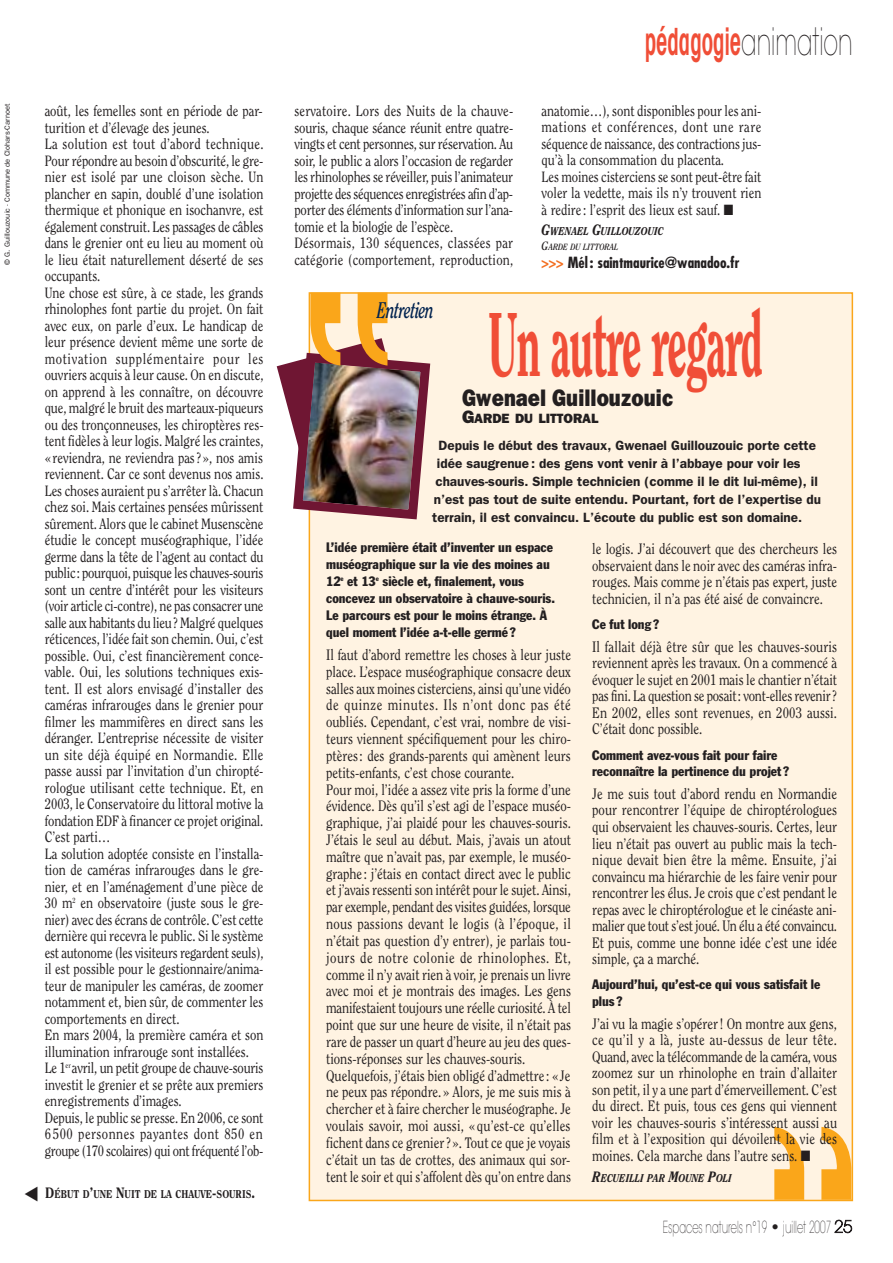
<style>
.page{position:relative;width:893px;height:1263px;background:#fff}
.page>*{position:absolute;margin:0;border:0;box-sizing:border-box;transform-origin:0 0}
.t1{font:800 90px "Clearface";letter-spacing:-.03em;color:#f04e37;scale:.49 1}
.t2{font:600 condensed 37.5px "Avant Garde";color:#f04e37;scale:.61 1}
.t3{font:800 24px "Franklin Gothic";color:#231f20;scale:.85 1}
.t4{font:italic 700 22.5px "Clearface";letter-spacing:-.025em;color:#00224f;scale:.67 1}
.t5{font:200 16.5px "Avant Garde";color:#231f20;scale:.61 1}
.t6{font:15px/16.8px "Clearface";color:#231f20;text-align:justify;scale:.85 1}
.t7{font:700 condensed 15px "Futura";color:#231f20}
.t8{font:14.85px/16.5px "Clearface";color:#231f20;scale:.85 1}
.t9{font:condensed 13.5px/16.8px "Franklin Gothic";color:#231f20}
.t10{font:600 13.5px/18px "Franklin Gothic";color:#231f20}
.t11{font:italic 800 11.25px "Clearface";color:#231f20;scale:.85 1}
.t12{font:800 11.25px "Clearface";color:#231f20;scale:.85 1}
.t13{font:italic 700 9px "Clearface";color:#231f20;scale:.85 1}
.t14{font:7.5px "Franklin Gothic";color:#231f20}
.s1{font-weight:200;font-stretch:normal;color:#231f20}
.s2{font-size:15px}
.s3{font-size:12px}
.s4{color:#f36f21}
.s5{font-weight:800;font-size:18px}
.s6{font-weight:800}
</style>
<div class="page">
<div style="left:310px;top:294px;width:541px;height:906px;background:#fff3e2"></div>
<img style="left:277px;top:293px;width:158px;height:231px">
<svg style="left:774px;top:1199px;width:77px;height:1px"></svg>
<p class="t14" style="left:5px;top:265px;width:162px;rotate:-90deg">© G. Guillouzouic - Commune de Clohars-Carnoet</p>
<h2 class="t2" style="left:644px;top:28px;width:343px">pédagogie<span class="s1">animation</span></h2>
<p class="t8" style="left:45px;top:104px;width:259px">août, les femelles sont en période de par&shy;turition et d’élevage des jeunes.<br>La solution est tout d’abord technique.<br>Pour répondre au besoin d’obscurité, le gre&shy;nier est isolé par une cloison sèche. Un plancher en sapin, doublé d’une isolation thermique et phonique en isochanvre, est également construit. Les passages de câbles dans le grenier ont eu lieu au moment où le lieu était naturellement déserté de ses occupants.<br>Une chose est sûre, à ce stade, les grands rhinolophes font partie du projet. On fait avec eux, on parle d’eux. Le handicap de leur présence devient même une sorte de motivation supplémentaire pour les ouvriers acquis à leur cause. On en discute, on apprend à les connaître, on découvre que, malgré le bruit des marteaux-piqueurs ou des tronçonneuses, les chiroptères res&shy;tent fidèles à leur logis. Malgré les craintes, « reviendra, ne reviendra pas ? », nos amis reviennent. Car ce sont devenus nos amis.<br>Les choses auraient pu s’arrêter là. Chacun chez soi. Mais certaines pensées mûrissent sûrement. Alors que le cabinet Musenscène étudie le concept muséographique, l’idée germe dans la tête de l’agent au contact du public: pourquoi, puisque les chauves-souris sont un centre d’intérêt pour les visiteurs (voir article ci-contre), ne pas consacrer une salle aux habitants du lieu? Malgré quelques réticences, l’idée fait son chemin. Oui, c’est possible. Oui, c’est financièrement conce&shy;vable. Oui, les solutions techniques exis&shy;tent. Il est alors envisagé d’installer des caméras infrarouges dans le grenier pour filmer les mammifères en direct sans les déranger. L’entreprise nécessite de visiter un site déjà équipé en Normandie. Elle passe aussi par l’invitation d’un chiropté&shy;rologue utilisant cette technique. Et, en 2003, le Conservatoire du littoral motive la fondation EDF à financer ce projet original.<br>C’est parti…<br>La solution adoptée consiste en l’installa&shy;tion de caméras infrarouges dans le gre&shy;nier, et en l’aménagement d’une pièce de 30 m<sup>2</sup> en observatoire (juste sous le gre&shy;nier) avec des écrans de contrôle. C’est cette dernière qui recevra le public. Si le système est autonome (les visiteurs regardent seuls), il est possible pour le gestionnaire/anima&shy;teur de manipuler les caméras, de zoomer notamment et, bien sûr, de commenter les comportements en direct.<br>En mars 2004, la première caméra et son illumination infrarouge sont installées.<br>Le 1<sup>er</sup> avril, un petit groupe de chauve-souris investit le grenier et se prête aux premiers enregistrements d’images.<br>Depuis, le public se presse. En 2006, ce sont 6500 personnes payantes dont 850 en groupe (170 scolaires) qui ont fréquenté l’ob-</p>
<p class="t8" style="left:294px;top:104px;width:259px">servatoire. Lors des Nuits de la chauve&shy;souris, chaque séance réunit entre quatre&shy;vingts et cent personnes, sur réservation. Au soir, le public a alors l’occasion de regarder les rhinolophes se réveiller, puis l’animateur projette des séquences enregistrées afin d’ap&shy;porter des éléments d’information sur l’ana&shy;tomie et la biologie de l’espèce.<br>Désormais, 130 séquences, classées par catégorie (comportement, reproduction,</p>
<p class="t8" style="left:541px;top:103px;width:260px">anatomie…), sont disponibles pour les ani&shy;mations et conférences, dont une rare séquence de naissance, des contractions jus&shy;qu’à la consommation du placenta.<br>Les moines cisterciens se sont peut-être fait voler la vedette, mais ils n’y trouvent rien à redire : l’esprit des lieux est sauf. ■</p>
<p class="t11" style="left:541px;top:227px;width:145px"><span class="s2">G</span>WENAEL <span class="s2">G</span>UILLOUZOUIC</p>
<p class="t13" style="left:541px;top:243px;width:92px"><span class="s3">G</span>ARDE DU LITTORAL</p>
<p class="t7" style="left:541px;top:256px;width:199px"><span class="s4">&gt;&gt;&gt;</span> Mél : saintmaurice@wanadoo.fr</p>
<h3 class="t4" style="left:377px;top:301px;width:86px">Entretien</h3>
<h1 class="t1" style="left:488px;top:307px;width:562px">Un autre regard</h1>
<h3 class="t3" style="left:462px;top:389px;width:250px">Gwenael Guillouzouic</h3>
<p class="t10" style="left:438px;top:406px;width:379px;line-height:26.7px;text-indent:24px"><span class="s5">G</span><span class="s6">ARDE DU LITTORAL<br></span>Depuis le début des travaux, Gwenael Guillouzouic porte cette</p>
<p class="t10" style="left:432px;top:455px;width:390px;text-indent:5px">idée saugrenue: des gens vont venir à l’abbaye pour voir les chauves-souris. Simple technicien (comme il le dit lui-même), il n’est pas tout de suite entendu. Pourtant, fort de l’expertise du terrain, il est convaincu. L’écoute du public est son domaine.</p>
<p class="t9" style="left:326px;top:540px;width:230px">L’idée première était d’inventer un espace muséographique sur la vie des moines au 12<sup>e</sup> et 13<sup>e</sup> siècle et, finalement, vous concevez un observatoire à chauve-souris.<br>Le parcours est pour le moins étrange. À quel moment l’idée a-t-elle germé?</p>
<p class="t6" style="left:326px;top:647px;width:289px;text-align:left">Il faut d’abord remettre les choses à leur juste place. L’espace muséographique consacre deux salles aux moines cisterciens, ainsi qu’une vidéo de quinze minutes. Ils n’ont donc pas été oubliés. Cependant, c’est vrai, nombre de visi&shy;teurs viennent spécifiquement pour les chiro&shy;ptères : des grands-parents qui amènent leurs petits-enfants, c’est chose courante.<br>Pour moi, l’idée a assez vite pris la forme d’une évidence. Dès qu’il s’est agi de l’espace muséo&shy;graphique, j’ai plaidé pour les chauves-souris.<br>J’étais le seul au début. Mais, j’avais un atout maître que n’avait pas, par exemple, le muséo&shy;graphe : j’étais en contact direct avec le public et j’avais ressenti son intérêt pour le sujet. Ainsi, par exemple, pendant des visites guidées, lorsque nous passions devant le logis (à l’époque, il n’était pas question d’y entrer), je parlais tou&shy;jours de notre colonie de rhinolophes. Et, comme il n’y avait rien à voir, je prenais un livre avec moi et je montrais des images. Les gens manifestaient toujours une réelle curiosité. À tel point que sur une heure de visite, il n’était pas rare de passer un quart d’heure au jeu des ques&shy;tions-réponses sur les chauves-souris.<br>Quelquefois, j’étais bien obligé d’admettre : « Je ne peux pas répondre. » Alors, je me suis mis à chercher et à faire chercher le muséographe. Je voulais savoir, moi aussi, « qu’est-ce qu’elles fichent dans ce grenier ? ». Tout ce que je voyais c’était un tas de crottes, des animaux qui sor&shy;tent le soir et qui s’affolent dès qu’on entre dans</p>
<p class="t6" style="left:592px;top:542px;width:289px">le logis. J’ai découvert que des chercheurs les observaient dans le noir avec des caméras infra&shy;rouges. Mais comme je n’étais pas expert, juste technicien, il n’a pas été aisé de convaincre.</p>
<p class="t9" style="left:592px;top:617px;width:68px">Ce fut long ?</p>
<p class="t6" style="left:592px;top:639px;width:289px">Il fallait déjà être sûr que les chauves-souris reviennent après les travaux. On a commencé à évoquer le sujet en 2001 mais le chantier n’était pas fini. La question se posait: vont-elles revenir?<br>En 2002, elles sont revenues, en 2003 aussi.<br>C’était donc possible.</p>
<p class="t9" style="left:592px;top:747px;width:198px">Comment avez-vous fait pour faire reconnaître la pertinence du projet ?</p>
<p class="t6" style="left:592px;top:786px;width:289px">Je me suis tout d’abord rendu en Normandie pour rencontrer l’équipe de chiroptérologues qui observaient les chauves-souris. Certes, leur lieu n’était pas ouvert au public mais la tech&shy;nique devait bien être la même. Ensuite, j’ai convaincu ma hiérarchie de les faire venir pour rencontrer les élus. Je crois que c’est pendant le repas avec le chiroptérologue et le cinéaste ani&shy;malier que tout s’est joué. Un élu a été convaincu.<br>Et puis, comme une bonne idée c’est une idée simple, ça a marché.</p>
<p class="t9" style="left:592px;top:977px;width:230px">Aujourd’hui, qu’est-ce qui vous satisfait le plus?</p>
<p class="t6" style="left:592px;top:1016px;width:289px">J’ai vu la magie s’opérer ! On montre aux gens, ce qu’il y a là, juste au-dessus de leur tête.<br>Quand, avec la télécommande de la caméra, vous zoomez sur un rhinolophe en train d’allaiter son petit, il y a une part d’émerveillement. C’est du direct. Et puis, tous ces gens qui viennent voir les chauves-souris s’intéressent aussi au film et à l’exposition qui dévoilent la vie des moines. Cela marche dans l’autre sens. ■</p>
<p class="t11" style="left:592px;top:1173px;width:166px"><span class="s2">R</span>ECUEILLI PAR <span class="s2">M</span>OUNE <span class="s2">P</span>OLI</p>
<p class="t12" style="left:45px;top:1190px;width:248px"><span class="s2">D</span>ÉBUT D<span class="s2">’</span>UNE <span class="s2">N</span>UIT DE LA CHAUVE<span class="s2">-</span>SOURIS<span class="s2">.</span></p>
<p class="t5" style="left:662px;top:1220px;width:312px">Espaces naturels n°19 • juillet 2007 25</p>
</div>
